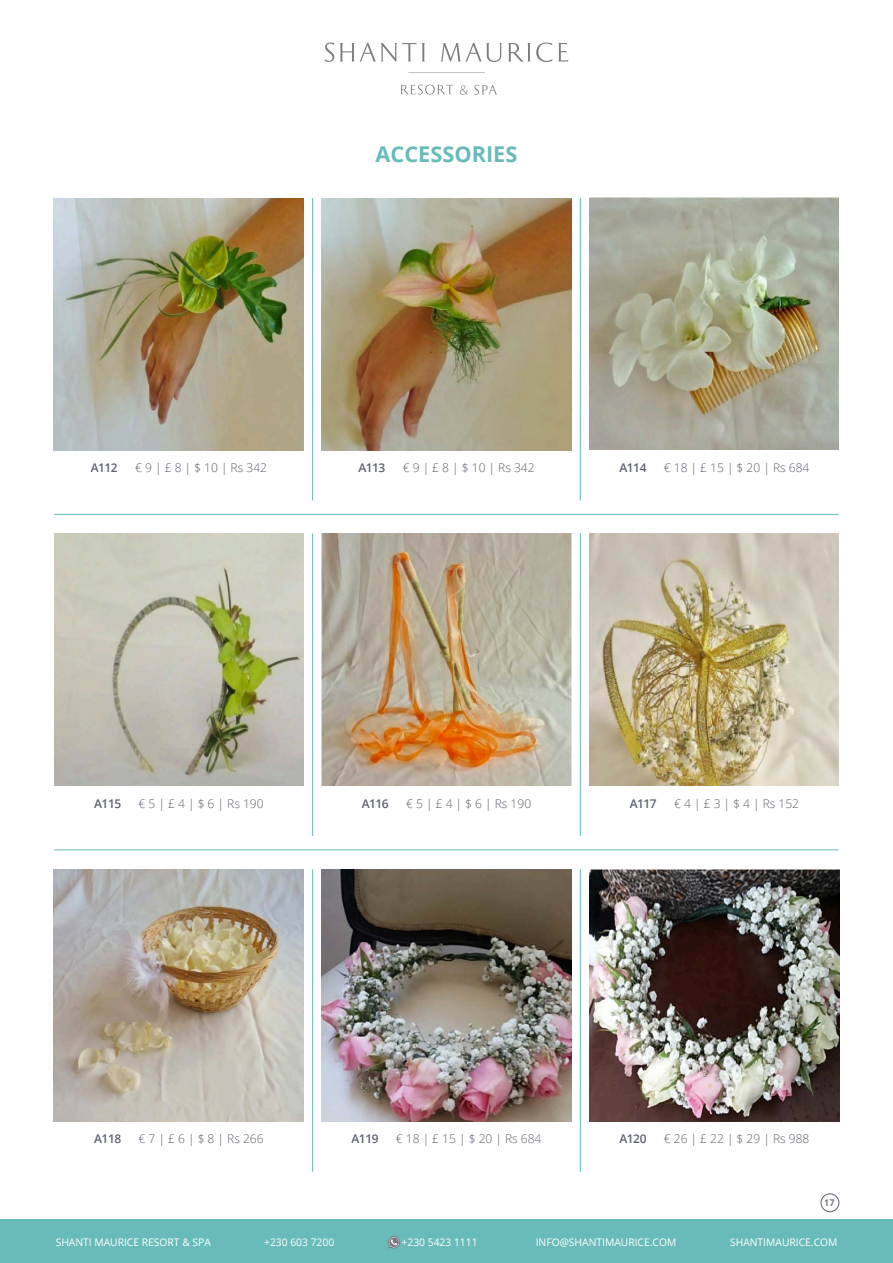
<style>
.page{position:relative;width:893px;height:1263px;background:#fff}
.page>*{position:absolute;margin:0;border:0;box-sizing:border-box;transform-origin:0 0}
.t1{font:700 21.75px "Open Sans";color:#68bbb9}
.t2{font:300 12px "Open Sans";color:#5d6070}
.t3{font:600 12px "Open Sans";letter-spacing:-.04em;color:#5d6070}
.t4{font:10.5px "Open Sans";color:#fff}
.t5{font:600 9.15px "Open Sans";color:#5d6070}
</style>
<div class="page">
<div style="left:0;top:1220px;width:893px;height:43px;background:#68bbb9"></div>
<svg style="left:388px;top:1236px;width:12px;height:12px"></svg>
<svg style="left:325px;top:43px;width:243px;height:30px"></svg>
<svg style="left:401px;top:85px;width:52px;height:10px"></svg>
<svg style="left:474px;top:85px;width:23px;height:10px"></svg>
<svg style="left:460px;top:85px;width:8px;height:10px"></svg>
<img style="left:589px;top:534px;width:250px;height:252px">
<img style="left:589px;top:198px;width:250px;height:252px">
<img style="left:54px;top:198px;width:249px;height:252px">
<img style="left:54px;top:869px;width:249px;height:252px">
<img style="left:54px;top:534px;width:250px;height:252px">
<img style="left:321px;top:198px;width:250px;height:252px">
<img style="left:321px;top:869px;width:250px;height:252px">
<img style="left:322px;top:534px;width:249px;height:252px">
<hr style="left:312px;top:198px;width:1px;height:302px;background:#68bbb9">
<hr style="left:312px;top:869px;width:1px;height:303px;background:#68bbb9">
<hr style="left:312px;top:534px;width:1px;height:302px;background:#68bbb9">
<hr style="left:54px;top:514px;width:785px;height:1px;background:#68bbb9">
<hr style="left:54px;top:850px;width:785px;height:1px;background:#68bbb9">
<hr style="left:580px;top:198px;width:1px;height:302px;background:#68bbb9">
<hr style="left:580px;top:869px;width:1px;height:303px;background:#68bbb9">
<hr style="left:580px;top:533px;width:1px;height:303px;background:#68bbb9">
<div style="left:821px;top:1193px;width:18px;height:19px;border:1px solid #5d6070;border-radius:50%"></div>
<img style="left:590px;top:869px;width:249px;height:252px">
<p class="t1" style="left:376px;top:139px;width:143px">ACCESSORIES</p>
<p class="t3" style="left:91px;top:459px;width:29px">A112</p>
<p class="t2" style="left:135px;top:459px;width:133px">€ 9 | £ 8 | $ 10 | Rs 342</p>
<p class="t3" style="left:358px;top:459px;width:29px">A113</p>
<p class="t2" style="left:403px;top:459px;width:133px">€ 9 | £ 8 | $ 10 | Rs 342</p>
<p class="t3" style="left:619px;top:459px;width:29px">A114</p>
<p class="t2" style="left:664px;top:459px;width:147px">€ 18 | £ 15 | $ 20 | Rs 684</p>
<p class="t3" style="left:94px;top:795px;width:29px">A115</p>
<p class="t2" style="left:139px;top:795px;width:127px">€ 5 | £ 4 | $ 6 | Rs 190</p>
<p class="t3" style="left:362px;top:795px;width:29px">A116</p>
<p class="t2" style="left:406px;top:795px;width:127px">€ 5 | £ 4 | $ 6 | Rs 190</p>
<p class="t3" style="left:630px;top:795px;width:29px">A117</p>
<p class="t2" style="left:674px;top:795px;width:127px">€ 4 | £ 3 | $ 4 | Rs 152</p>
<p class="t3" style="left:94px;top:1130px;width:29px">A118</p>
<p class="t2" style="left:139px;top:1130px;width:127px">€ 7 | £ 6 | $ 8 | Rs 266</p>
<p class="t3" style="left:351px;top:1130px;width:29px">A119</p>
<p class="t2" style="left:396px;top:1130px;width:147px">€ 18 | £ 15 | $ 20 | Rs 684</p>
<p class="t3" style="left:619px;top:1130px;width:29px">A120</p>
<p class="t2" style="left:664px;top:1130px;width:147px">€ 26 | £ 22 | $ 29 | Rs 988</p>
<p class="t5" style="left:824px;top:1197px;width:12px">17</p>
<p class="t4" style="left:56px;top:1234px;width:157px">SHANTI MAURICE RESORT &amp; SPA</p>
<p class="t4" style="left:264px;top:1234px;width:72px">+230 603 7200</p>
<p class="t4" style="left:402px;top:1234px;width:77px">+230 5423 1111</p>
<p class="t4" style="left:536px;top:1234px;width:142px">INFO@SHANTIMAURICE.COM</p>
<p class="t4" style="left:730px;top:1234px;width:109px">SHANTIMAURICE.COM</p>
</div>
